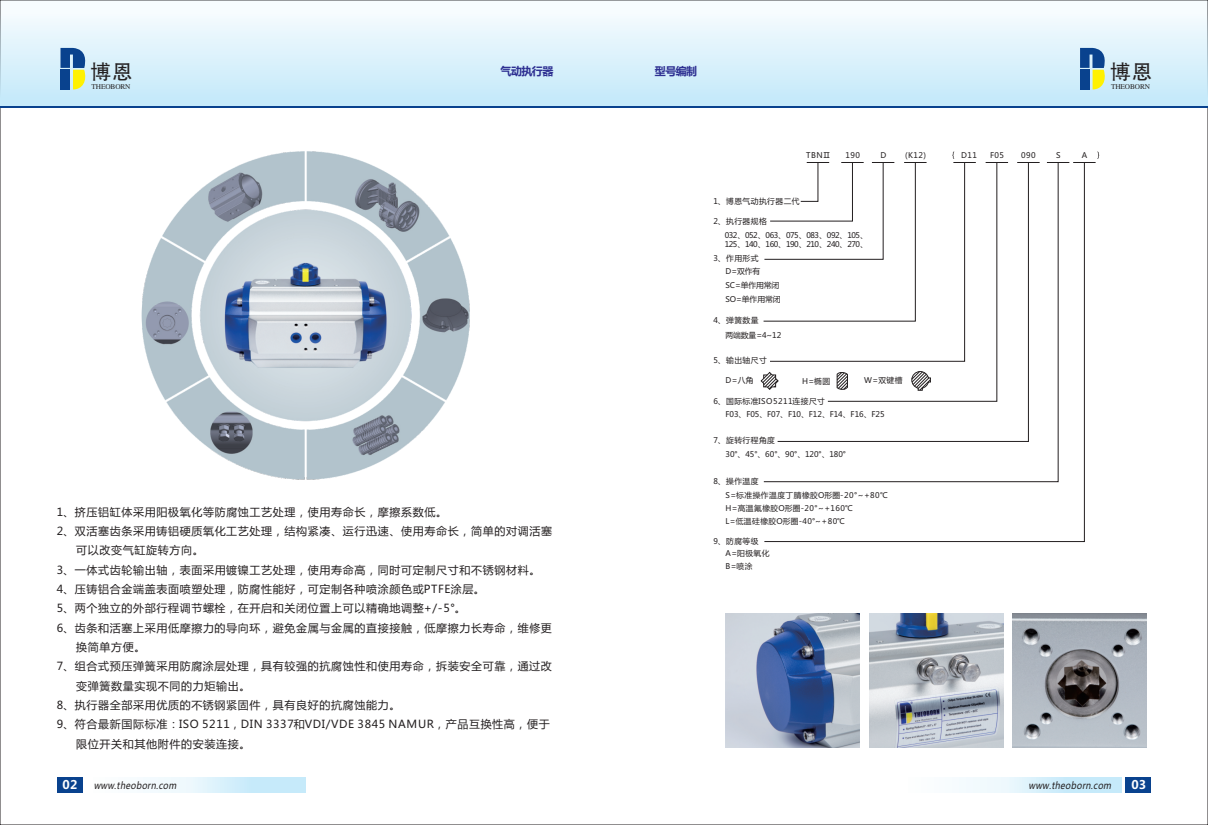
<style>
.page{position:relative;width:1208px;height:825px;background:#fff}
.page>*{position:absolute;margin:0;border:0;box-sizing:border-box;transform-origin:0 0}
.t1{font:20.5px "FZHTK GBK1 0";color:#231f20}
.t2{font:700 11.9px "Microsoft Ya Hei";color:#fff}
.t3{font:11px "Microsoft Ya Hei";letter-spacing:.06em;color:#231f20}
.t4{font:700 11px "Microsoft Ya Hei";letter-spacing:-.05em;color:#2e3092}
.t5{font:italic 9.7px "Microsoft Ya Hei";color:#231f20;scale:.86 1}
.t6{font:7.8px/12.8px "Microsoft Ya Hei";letter-spacing:.06em;color:#231f20}
.t7{font:7.8px/13.6px "Microsoft Ya Hei";letter-spacing:-.01em;color:#231f20}
.t8{font:7.8px/13.8px "Microsoft Ya Hei";letter-spacing:-.065em;color:#231f20}
.t9{font:7.3px "FZS3 K GBK1 0";letter-spacing:-.015em;color:#231f20}
</style>
<div class="page">
<img style="left:726px;top:614px;width:133px;height:134px">
<img style="left:869px;top:614px;width:134px;height:134px">
<img style="left:1013px;top:614px;width:133px;height:134px">
<img style="left:141px;top:151px;width:329px;height:329px">
<div style="left:0;top:0;width:1208px;height:106px;background:linear-gradient(to bottom,#fbfdfe,#c3e9f9)"></div>
<hr style="left:0;top:106px;width:1208px;height:2px;background:#09428e">
<svg style="left:60px;top:48px;width:28px;height:42px"></svg>
<svg style="left:1080px;top:48px;width:27px;height:42px"></svg>
<svg style="left:959px;top:777px;width:162px;height:15px"></svg>
<div style="left:1125px;top:777px;width:26px;height:15px;background:#09428e"></div>
<svg style="left:143px;top:777px;width:163px;height:15px"></svg>
<div style="left:57px;top:777px;width:25px;height:15px;background:#09428e"></div>
<svg style="left:764px;top:162px;width:321px;height:380px"></svg>
<svg style="left:836px;top:372px;width:12px;height:18px"></svg>
<svg style="left:761px;top:372px;width:17px;height:18px"></svg>
<svg style="left:911px;top:371px;width:19px;height:20px"></svg>
<svg style="left:763px;top:152px;width:212px;height:210px"></svg>
<svg style="left:1047px;top:152px;width:52px;height:11px"></svg>
<h1 class="t1" style="left:90px;top:60px;width:44px">博恩</h1>
<p class="t4" style="left:500px;top:66px;width:54px">气动执行器</p>
<p class="t9" style="left:92px;top:83px;width:40px">THEOBORN</p>
<p class="t3" style="left:57px;top:507px;width:392px">1、挤压铝缸体采用阳极氧化等防腐蚀工艺处理，使用寿命长，摩擦系数低。</p>
<p class="t3" style="left:57px;top:526px;width:497px">2、双活塞齿条采用铸铝硬质氧化工艺处理，结构紧凑、运行迅速、使用寿命长，简单的对调活塞</p>
<p class="t3" style="left:76px;top:545px;width:129px">可以改变气缸旋转方向。</p>
<p class="t3" style="left:57px;top:565px;width:485px">3、一体式齿轮输出轴，表面采用镀镍工艺处理，使用寿命高，同时可定制尺寸和不锈钢材料。</p>
<p class="t3" style="left:57px;top:584px;width:430px">4、压铸铝合金端盖表面喷塑处理，防腐性能好，可定制各种喷涂颜色或PTFE涂层。</p>
<p class="t3" style="left:57px;top:603px;width:411px">5、两个独立的外部行程调节螺栓，在开启和关闭位置上可以精确地调整+/-5°。</p>
<p class="t3" style="left:57px;top:623px;width:497px">6、齿条和活塞上采用低摩擦力的导向环，避免金属与金属的直接接触，低摩擦力长寿命，维修更</p>
<p class="t3" style="left:76px;top:642px;width:71px">换简单方便。</p>
<p class="t3" style="left:57px;top:661px;width:497px">7、组合式预压弹簧采用防腐涂层处理，具有较强的抗腐蚀性和使用寿命，拆装安全可靠，通过改</p>
<p class="t3" style="left:76px;top:681px;width:176px">变弹簧数量实现不同的力矩输出。</p>
<p class="t3" style="left:57px;top:700px;width:345px">8、执行器全部采用优质的不锈钢紧固件，具有良好的抗腐蚀能力。</p>
<p class="t3" style="left:57px;top:719px;width:495px">9、符合最新国际标准：ISO 5211，DIN 3337和VDI/VDE 3845 NAMUR，产品互换性高，便于</p>
<p class="t3" style="left:76px;top:739px;width:176px">限位开关和其他附件的安装连接。</p>
<p class="t4" style="left:655px;top:66px;width:44px">型号编制</p>
<h1 class="t1" style="left:1110px;top:60px;width:44px">博恩</h1>
<p class="t9" style="left:1111px;top:83px;width:40px">THEOBORN</p>
<p class="t6" style="left:806px;top:149px;width:26px">TBNⅡ</p>
<p class="t6" style="left:845px;top:149px;width:16px">190</p>
<p class="t6" style="left:880px;top:149px;width:7px">D</p>
<p class="t6" style="left:905px;top:149px;width:23px">(K12)</p>
<p class="t6" style="left:961px;top:149px;width:17px">D11</p>
<p class="t6" style="left:990px;top:149px;width:16px">F05</p>
<p class="t6" style="left:1021px;top:149px;width:16px">090</p>
<p class="t6" style="left:1056px;top:149px;width:6px">S</p>
<p class="t6" style="left:1081px;top:149px;width:7px">A</p>
<p class="t6" style="left:713px;top:196px;width:88px">1、博恩气动执行器二代</p>
<p class="t8" style="left:725px;top:215px;width:145px;text-indent:-11px">2、执行器规格<br>032、052、063、075、083、092、105、</p>
<p class="t8" style="left:713px;top:238px;width:156px;text-indent:11px">125、140、160、190、210、240、270、<br>3、作用形式</p>
<p class="t7" style="left:725px;top:265px;width:56px">D=双作有<br>SC=单作用常闭<br>SO=单作用常闭</p>
<p class="t7" style="left:725px;top:314px;width:57px;line-height:14.4px;text-indent:-12px">4、弹簧数量<br>两端数量=4~12</p>
<p class="t6" style="left:713px;top:355px;width:55px">5、输出轴尺寸</p>
<p class="t6" style="left:725px;top:374px;width:30px">D=八角</p>
<p class="t6" style="left:802px;top:375px;width:30px">H=椭圆</p>
<p class="t6" style="left:864px;top:374px;width:40px">W=双键槽</p>
<p class="t7" style="left:725px;top:395px;width:160px;text-indent:-12px">6、国际标准ISO5211连接尺寸<br>F03、F05、F07、F10、F12、F14、F16、F25</p>
<p class="t7" style="left:725px;top:434px;width:122px;line-height:14px;text-indent:-12px">7、旋转行程角度<br>30°、45°、60°、90°、120°、180°</p>
<p class="t6" style="left:725px;top:474px;width:164px;line-height:14.3px;text-indent:-12px">8、操作温度<br>S=标准操作温度丁腈橡胶O形圈-20°~+80℃</p>
<p class="t6" style="left:725px;top:502px;width:129px">H=高温氟橡胶O形圈-20°~+160℃<br>L=低温硅橡胶O形圈-40°~+80℃</p>
<p class="t6" style="left:725px;top:535px;width:46px;text-indent:-12px">9、防腐等级<br>A=阳极氧化<br>B=喷涂</p>
<p class="t2" style="left:62px;top:779px;width:16px">02</p>
<p class="t5" style="left:94px;top:781px;width:100px">www.theoborn.com</p>
<p class="t5" style="left:1028px;top:781px;width:100px">www.theoborn.com</p>
<p class="t2" style="left:1131px;top:779px;width:16px">03</p>
</div>
